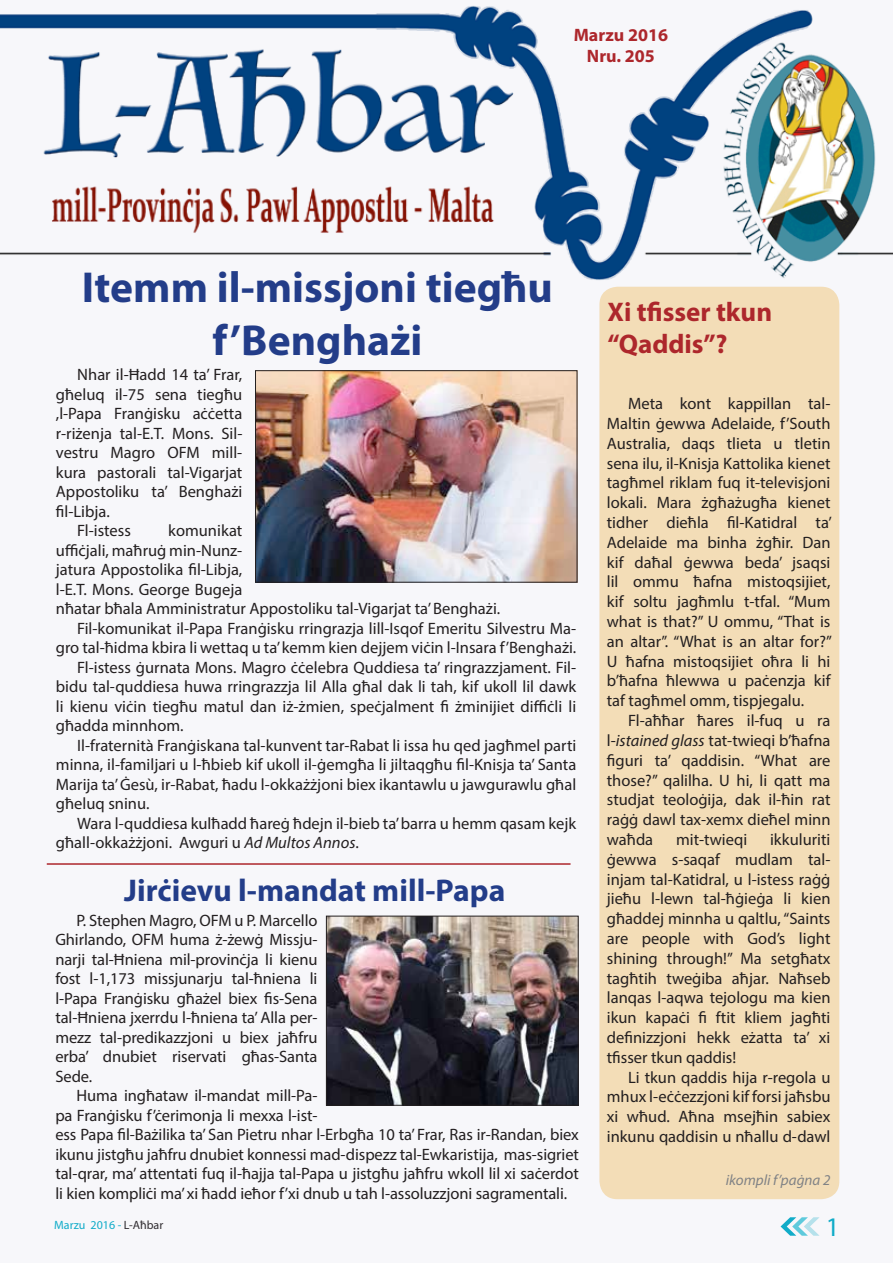
<style>
.page{position:relative;width:893px;height:1263px;background:#f7f7fa}
.page>*{position:absolute;margin:0;border:0;box-sizing:border-box;transform-origin:0 0}
.t1{font:700 43.5px/52.5px "Myriad Pro";color:#233d89;text-align:center}
.t2{font:700 31.5px "Myriad Pro";color:#233d89}
.t3{font:700 27px/32.4px "Myriad Pro";color:#ad272c}
.t4{font:27px "Myriad Pro";color:#00acc8}
.t5{font:700 18px/21.6px "Myriad Pro";color:#ad272c;text-align:center}
.t6{font:16.5px/19.8px "Myriad Pro";color:#231f20;text-align:justify}
.t7{font:italic 15px "Myriad Pro";color:#808285}
.t8{font:12px "Myriad Pro";color:#00acc8}
.s1{font-style:italic}
.s2{color:#231f20}
</style>
<div class="page">
<div style="left:599px;top:287px;width:240px;height:912px;background:#f3ddb7;border-radius:18px"></div>
<img style="left:0;top:6px;width:893px;height:274px">
<img style="left:257px;top:372px;width:318px;height:209px">
<div style="left:255px;top:370px;width:322px;height:213px;border:1px solid #231f20"></div>
<hr style="left:47px;top:863px;width:524px;height:2px;background:#ad272c">
<img style="left:328px;top:918px;width:249px;height:186px">
<div style="left:326px;top:916px;width:253px;height:190px;border:1px solid #231f20"></div>
<p class="t5" style="left:574px;top:23px;width:96px">Marzu 2016<br>Nru. 205</p>
<h1 class="t1" style="left:82px;top:260px;width:473px">Itemm il-missjoni tiegħu f’Benghażi</h1>
<h3 class="t3" style="left:608px;top:295px;width:166px">Xi tfisser tkun “Qaddis”?</h3>
<p class="t6" style="left:77px;top:364px;width:167px">Nhar il-Ħadd 14 ta’ Frar,</p>
<p class="t6" style="left:56px;top:384px;width:188px">għeluq il-75 sena tiegħu</p>
<p class="t6" style="left:56px;top:403px;width:188px">,l-Papa Franġisku aċċetta</p>
<p class="t6" style="left:56px;top:423px;width:188px">r-riżenja tal-E.T. Mons. Sil-</p>
<p class="t6" style="left:56px;top:442px;width:188px">vestru Magro OFM mill-</p>
<p class="t6" style="left:56px;top:462px;width:188px">kura pastorali tal-Vigarjat</p>
<p class="t6" style="left:56px;top:481px;width:188px">Appostoliku ta’ Benghażi</p>
<p class="t6" style="left:56px;top:501px;width:56px">fil-Libja.</p>
<p class="t6" style="left:77px;top:521px;width:55px">Fl-istess</p>
<p class="t6" style="left:168px;top:521px;width:76px">komunikat</p>
<p class="t6" style="left:56px;top:540px;width:188px">uffiċjali, maħruġ min-Nunz-</p>
<p class="t6" style="left:56px;top:560px;width:188px">jatura Appostolika fil-Libja,</p>
<p class="t6" style="left:56px;top:579px;width:188px">l-E.T. Mons. George Bugeja</p>
<p class="t6" style="left:56px;top:599px;width:446px">nħatar bħala Amministratur Appostoliku tal-Vigarjat ta’ Benghażi.</p>
<p class="t6" style="left:77px;top:618px;width:501px">Fil-komunikat il-Papa Franġisku rringrazja lill-Isqof Emeritu Silvestru Ma-</p>
<p class="t6" style="left:56px;top:638px;width:522px">gro tal-ħidma kbira li wettaq u ta’ kemm kien dejjem viċin l-Insara f’Benghażi.</p>
<p class="t6" style="left:77px;top:657px;width:501px">Fl-istess ġurnata Mons. Magro ċċelebra Quddiesa ta’ ringrazzjament. Fil-</p>
<p class="t6" style="left:56px;top:677px;width:522px">bidu tal-quddiesa huwa rringrazzja lil Alla għal dak li tah, kif ukoll lil dawk</p>
<p class="t6" style="left:56px;top:696px;width:522px">li kienu viċin tiegħu matul dan iż-żmien, speċjalment fi żminijiet diffiċli li</p>
<p class="t6" style="left:56px;top:716px;width:129px">għadda minnhom.</p>
<p class="t6" style="left:77px;top:735px;width:501px">Il-fraternità Franġiskana tal-kunvent tar-Rabat li issa hu qed jagħmel parti</p>
<p class="t6" style="left:56px;top:755px;width:522px">minna, il-familjari u l-ħbieb kif ukoll il-ġemgħa li jiltaqgħu fil-Knisja ta’ Santa</p>
<p class="t6" style="left:56px;top:774px;width:522px">Marija ta’ Ġesù, ir-Rabat, ħadu l-okkażżjoni biex ikantawlu u jawgurawlu għal</p>
<p class="t6" style="left:56px;top:794px;width:95px">għeluq sninu.</p>
<p class="t6" style="left:77px;top:813px;width:501px">Wara l-quddiesa kulħadd ħareġ ħdejn il-bieb ta’ barra u hemm qasam kejk</p>
<p class="t6" style="left:56px;top:833px;width:304px">għall-okkażżjoni. Awguri u <span class="s1">Ad Multos Annos</span>.</p>
<h2 class="t2" style="left:124px;top:870px;width:383px">Jirċievu l-mandat mill-Papa</h2>
<p class="t6" style="left:55px;top:910px;width:264px;text-indent:21px">P. Stephen Magro, OFM u P. Marcello Ghirlando, OFM huma ż-żewġ Missju&shy;narji tal-Ħniena mil-provinċja li kienu fost l-1,173 missjunarju tal-ħniena li l-Papa Franġisku għażel biex fis-Sena tal-Ħniena jxerrdu l-ħniena ta’ Alla per&shy;mezz tal-predikazzjoni u biex jaħfru erba’ dnubiet riservati għas-Santa Sede.</p>
<p class="t6" style="left:55px;top:1085px;width:525px;text-align:left;text-indent:21px">Huma ingħataw il-mandat mill-Pa-<br>pa Franġisku f’ċerimonja li mexxa l-ist-<br>ess Papa fil-Bażilika ta’ San Pietru nhar l-Erbgħa 10 ta’ Frar, Ras ir-Randan, biex ikunu jistgħu jaħfru dnubiet konnessi mad-dispezz tal-Ewkaristija, mas-sigriet tal-qrar, ma’ attentati fuq il-ħajja tal-Papa u jistgħu jaħfru wkoll lil xi saċerdot li kien kompliċi ma’ xi ħadd ieħor f’xi dnub u tah l-assoluzzjoni sagramentali.</p>
<p class="t6" style="left:607px;top:394px;width:227px;text-indent:21px">Meta kont kappillan tal-Maltin ġewwa Adelaide, f’South Australia, daqs tlieta u tletin sena ilu, il-Knisja Kattolika kienet tagħmel riklam fuq it-televisjoni lokali. Mara żgħażugħa kienet tidher dieħla fil-Katidral ta’ Adelaide ma binha żgħir. Dan kif daħal ġewwa beda’ jsaqsi lil ommu ħafna mistoqsijiet, kif soltu jagħmlu t-tfal. “Mum what is that?” U ommu, “That is an altar”. “What is an altar for?” U ħafna mistoqsijiet oħra li hi b’ħafna ħlewwa u paċenzja kif taf tagħmel omm, tispjegalu.</p>
<p class="t6" style="left:607px;top:710px;width:225px;text-indent:21px">Fl-aħħar ħares il-fuq u ra l-<span class="s1">istained glass</span> tat-twieqi b’ħafna figuri ta’ qaddisin. “What are those?” qalilha. U hi, li qatt ma studjat teoloġija, dak il-ħin rat raġġ dawl tax-xemx dieħel minn waħda</p>
<p class="t6" style="left:607px;top:829px;width:225px;text-indent:163px">ikkuluriti ġewwa s-saqaf mudlam tal&shy;injam tal-Katidral, u l-istess raġġ jieħu l-lewn tal-ħġieġa li kien għaddej minnha u qaltlu, “Saints are people with God’s light shining through!” Ma setgħatx tagħtih tweġiba aħjar. Naħseb lanqas l-aqwa tejologu ma kien ikun kapaċi fi ftit kliem jagħti definizzjoni hekk eżatta ta’ xi tfisser tkun qaddis!</p>
<p class="t6" style="left:607px;top:1067px;width:225px;text-indent:21px">Li tkun qaddis hija r-regola u mhux l-eċċezzjoni kif forsi jaħsbu xi wħud. Aħna msejħin sabiex inkunu qaddisin u nħallu d-dawl</p>
<p class="t6" style="left:676px;top:829px;width:73px">mit-twieqi</p>
<p class="t7" style="left:726px;top:1171px;width:106px">ikompli f’paġna 2</p>
<p class="t8" style="left:54px;top:1218px;width:111px">Marzu 2016 - <span class="s2">L-Aħbar</span></p>
<h3 class="t4" style="left:826px;top:1210px;width:15px">1</h3>
</div>
